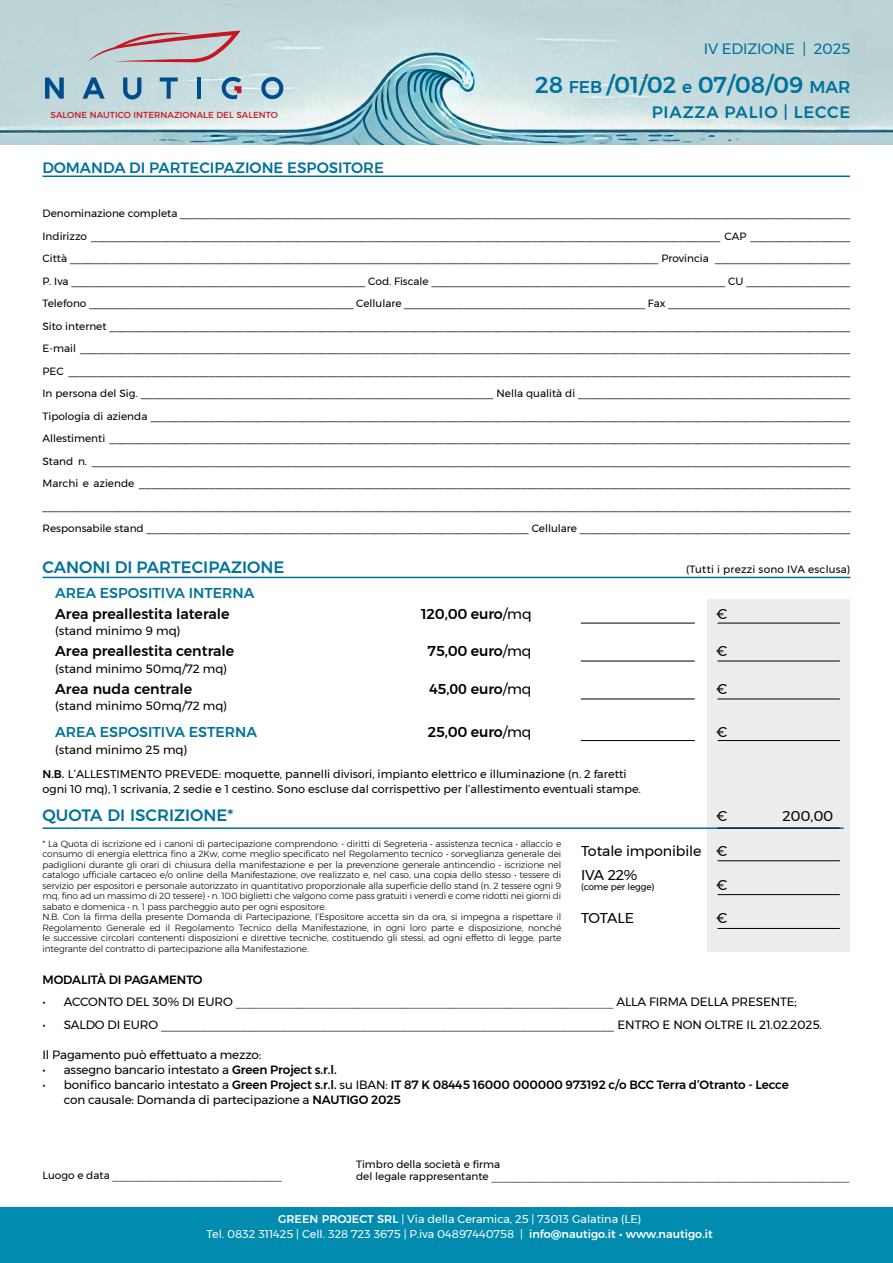
<style>
.page{position:relative;width:893px;height:1263px;background:#fff}
.page>*{position:absolute;margin:0;border:0;box-sizing:border-box;transform-origin:0 0}
.t1{font:500 22.95px "Gontserrat";color:#00729a}
.t2{font:500 16.5px "Montserrat";color:#00729a}
.t3{font:500 16.5px "Gontserrat";letter-spacing:.05em;color:#00729a}
.t4{font:500 15px "Gontserrat";color:#00729a}
.t5{font:15px "Montserrat";letter-spacing:-.01em;color:#00729a}
.t6{font:500 14.25px "Gontserrat";color:#000}
.t7{font:14.25px/24px "Montserrat";letter-spacing:-.01em;color:#000}
.t8{font:500 14.25px "Montserrat";color:#000}
.t9{font:500 14.25px "Gontserrat";color:#00739b}
.t10{font:500 14.25px "Gontserrat";color:#00729a}
.t11{font:300 12px "Gontserrat";color:#000}
.t12{font:12px "Montserrat";letter-spacing:-.01em;color:#000}
.t13{font:500 12px "Gontserrat";letter-spacing:-.01em;color:#000}
.t14{font:300 12px "Montserrat";color:#000}
.t15{font:11.25px/15px "Montserrat";color:#000}
.t16{font:11.25px/15px "Montserrat";color:#fff;text-align:center}
.t17{font:10.5px/22.5px "Montserrat";color:#000;text-align:justify}
.t18{font:10.5px "Montserrat";letter-spacing:.02em;color:#000}
.t19{font:300 9px/10.5px "Gontserrat";letter-spacing:-.01em;color:#000}
.t20{font:9px "Montserrat";letter-spacing:-.01em;color:#000}
.t21{font:8.85px "Montserrat";letter-spacing:.005em;color:#c61624}
.s1{font-size:17.1px}
.s2{font-family:"Gontserrat"}
.s3{font-family:"Montserrat";font-weight:400}
.s4{font-weight:400}
.s5{font-weight:500}
.s6{font-family:"Gontserrat";font-weight:500}
.s7{font-family:"Montserrat";font-weight:400;font-size:10.5px}
</style>
<div class="page">
<img style="left:0;top:0;width:893px;height:145px">
<div style="left:707px;top:600px;width:143px;height:352px;background:#ededed"></div>
<hr style="left:43px;top:175px;width:807px;height:2px;background:#00729a">
<hr style="left:43px;top:577px;width:807px;height:1px;background:#00729a">
<hr style="left:43px;top:827px;width:801px;height:2px;background:#00729a">
<hr style="left:718px;top:623px;width:122px;height:1px;background:#000">
<hr style="left:581px;top:623px;width:114px;height:1px;background:#000">
<hr style="left:718px;top:661px;width:122px;height:1px;background:#000">
<hr style="left:581px;top:661px;width:114px;height:1px;background:#000">
<hr style="left:718px;top:699px;width:122px;height:1px;background:#000">
<hr style="left:718px;top:740px;width:122px;height:1px;background:#000">
<hr style="left:581px;top:699px;width:114px;height:1px;background:#000">
<hr style="left:581px;top:740px;width:114px;height:1px;background:#000">
<hr style="left:718px;top:828px;width:122px;height:1px;background:#000">
<hr style="left:718px;top:860px;width:122px;height:1px;background:#000">
<hr style="left:718px;top:894px;width:122px;height:1px;background:#000">
<hr style="left:718px;top:928px;width:122px;height:1px;background:#000">
<svg style="left:88px;top:31px;width:153px;height:31px;background:#c2b0b5"></svg>
<svg style="left:261px;top:77px;width:22px;height:22px"></svg>
<svg style="left:123px;top:77px;width:18px;height:22px"></svg>
<svg style="left:45px;top:77px;width:19px;height:22px"></svg>
<svg style="left:83px;top:77px;width:22px;height:22px"></svg>
<svg style="left:160px;top:77px;width:18px;height:22px"></svg>
<hr style="left:197px;top:77px;width:4px;height:22px;background:#004d8c">
<svg style="left:222px;top:77px;width:19px;height:22px"></svg>
<div style="left:0;top:1208px;width:893px;height:55px;background:#008baf"></div>
<p class="t21" style="left:51px;top:108px;width:229px">SALONE NAUTICO INTERNAZIONALE DEL SALENTO</p>
<h3 class="t4" style="left:43px;top:156px;width:343px">DOMANDA DI PARTECIPAZIONE ESPOSITORE</h3>
<h3 class="t5" style="left:704px;top:37px;width:148px">IV EDIZIONE | 2025</h3>
<h1 class="t1" style="left:535px;top:67px;width:317px">28 <span class="s1">FEB</span> /01/02 <span class="s1">e</span> 07/08/09 <span class="s1">MAR</span></h1>
<h2 class="t3" style="left:652px;top:99px;width:200px">PIAZZA PALIO | LECCE</h2>
<p class="t17" style="left:43px;top:202px;width:810px">Denominazione completa __________________________________________________________________________________________________________________ Indirizzo ___________________________________________________________________________________________________________ CAP _________________ Città ____________________________________________________________________________________________________ Provincia _______________________ P. Iva __________________________________________________ Cod. Fiscale __________________________________________________ CU __________________ Telefono _____________________________________________ Cellulare _________________________________________ Fax _______________________________ Sito internet ______________________________________________________________________________________________________________________________ E-mail ___________________________________________________________________________________________________________________________________ PEC _____________________________________________________________________________________________________________________________________ In persona del Sig. ____________________________________________________________ Nella qualità di _______________________________________________ Tipologia di azienda _______________________________________________________________________________________________________________________ Allestimenti ______________________________________________________________________________________________________________________________ Stand n. _________________________________________________________________________________________________________________________________ Marchi e aziende _________________________________________________________________________________________________________________________ _________________________________________________________________________________________________________________________________________ Responsabile stand _________________________________________________________________ Cellulare ______________________________________________</p>
<h2 class="t2" style="left:43px;top:554px;width:243px"><span class="s2">CANONI DI</span> PARTECIPAZIONE</h2>
<p class="t18" style="left:686px;top:561px;width:166px">(Tutti i prezzi sono IVA esclusa)</p>
<h3 class="t9" style="left:55px;top:581px;width:201px">AREA ESPOSITIVA INTERNA</h3>
<h3 class="t6" style="left:55px;top:602px;width:176px">Area preallestita laterale</h3>
<h3 class="t6" style="left:421px;top:602px;width:112px">120,00 euro<span class="s3">/mq</span></h3>
<h3 class="t7" style="left:716px;top:601px;width:13px">€</h3>
<p class="t12" style="left:55px;top:622px;width:127px">(stand minimo 9 mq)</p>
<h3 class="t6" style="left:55px;top:640px;width:181px">Area preallestita centrale</h3>
<h3 class="t6" style="left:428px;top:640px;width:105px">75,00 euro<span class="s3">/mq</span></h3>
<h3 class="t7" style="left:716px;top:639px;width:13px">€</h3>
<p class="t12" style="left:55px;top:659px;width:173px">(stand minimo 50mq/72 mq)</p>
<h3 class="t8" style="left:55px;top:677px;width:138px">Area nuda centrale</h3>
<h3 class="t8" style="left:429px;top:677px;width:104px">45,00 euro<span class="s4">/mq</span></h3>
<h3 class="t7" style="left:716px;top:676px;width:13px">€</h3>
<p class="t12" style="left:55px;top:697px;width:173px">(stand minimo 50mq/72 mq)</p>
<h3 class="t10" style="left:55px;top:721px;width:203px">AREA ESPOSITIVA ESTERNA</h3>
<h3 class="t6" style="left:428px;top:721px;width:105px">25,00 euro<span class="s3">/mq</span></h3>
<h3 class="t7" style="left:716px;top:720px;width:13px">€</h3>
<p class="t12" style="left:55px;top:740px;width:134px">(stand minimo 25 mq)</p>
<p class="t15" style="left:43px;top:766px;width:600px"><span class="s5">N.B.</span> L’ALLESTIMENTO PREVEDE: moquette, pannelli divisori, impianto elettrico e illuminazione (n. 2 faretti ogni 10 mq), 1 scrivania, 2 sedie e 1 cestino. Sono escluse dal corrispettivo per l’allestimento eventuali stampe.</p>
<h2 class="t2" style="left:43px;top:802px;width:192px">QUOTA DI ISCRIZIONE*</h2>
<h3 class="t7" style="left:716px;top:804px;width:13px">€</h3>
<h3 class="t7" style="left:782px;top:804px;width:52px">200,00</h3>
<p class="t19" style="left:43px;top:838px;width:520px">* La Quota di iscrizione ed i canoni di partecipazione comprendono: • diritti di Segreteria • assistenza tecnica • allaccio e consumo di energia elettrica fino a 2Kw, come meglio specificato nel Regolamento tecnico • sorveglianza generale dei padiglioni durante gli orari di chiusura della manifestazione e per la prevenzione generale antincendio • iscrizione nel catalogo ufficiale cartaceo e/o online della Manifestazione, ove realizzato e, nel caso, una copia dello stesso • tessere di servizio per espositori e personale autorizzato in quantitativo proporzionale alla superficie dello stand (n. 2 tessere ogni 9 mq, fino ad un massimo di 20 tessere) • n. 100 biglietti che valgono come pass gratuiti i venerdì e come ridotti nei giorni di sabato e domenica • n. 1 pass parcheggio auto per ogni espositore.<br>N.B. Con la firma della presente Domanda di Partecipazione, l’Espositore accetta sin da ora, si impegna a rispettare il Regolamento Generale ed il Regolamento Tecnico della Manifestazione, in ogni loro parte e disposizione, nonché le successive circolari contenenti disposizioni e direttive tecniche, costituendo gli stessi, ad ogni effetto di legge, parte integrante del contratto di partecipazione alla Manifestazione.</p>
<h3 class="t7" style="left:581px;top:838px;width:148px">Totale imponibile €<br>IVA 22%</h3>
<p class="t20" style="left:581px;top:880px;width:75px">(come per legge)</p>
<h3 class="t7" style="left:716px;top:873px;width:13px">€</h3>
<h3 class="t7" style="left:581px;top:906px;width:55px">TOTALE</h3>
<h3 class="t7" style="left:716px;top:906px;width:13px">€</h3>
<p class="t13" style="left:43px;top:970px;width:161px">MODALITÀ DI PAGAMENTO</p>
<p class="t11" style="left:43px;top:993px;width:756px"><span class="s3">• ACCONTO DEL 30% DI EURO</span> _________________________________________________________ <span class="s3">ALLA FIRMA DELLA PRESENTE;</span></p>
<p class="t14" style="left:43px;top:1015px;width:781px"><span class="s4">• SALDO DI EURO</span> ____________________________________________________________________ <span class="s4">ENTRO E NON OLTRE IL 21.02.2025.</span></p>
<p class="t12" style="left:43px;top:1045px;width:220px">Il Pagamento può effettuato a mezzo:</p>
<p class="t12" style="left:43px;top:1060px;width:296px">• assegno bancario intestato a <span class="s6">Green Project s.r.l.</span></p>
<p class="t13" style="left:43px;top:1075px;width:748px"><span class="s3">• bonifico bancario intestato a</span> Green Project s.r.l. <span class="s3">su IBAN:</span> IT 87 K 08445 16000 000000 973192 c/o BCC Terra d’Otranto - Lecce</p>
<p class="t12" style="left:64px;top:1090px;width:339px">con causale: Domanda di partecipazione a <span class="s6">NAUTIGO 2025</span></p>
<p class="t11" style="left:43px;top:1165px;width:241px"><span class="s7">Luogo e data</span> __________________________</p>
<p class="t17" style="left:356px;top:1153px;width:146px">Timbro della società e firma</p>
<p class="t11" style="left:356px;top:1167px;width:495px"><span class="s7">del legale rappresentante</span> _______________________________________________________</p>
<p class="t16" style="left:206px;top:1212px;width:508px"><span class="s5">GREEN PROJECT SRL</span> | Via della Ceramica, 25 | 73013 Galatina (LE)<br>Tel. 0832 311425 | Cell. 328 723 3675 | P.iva 04897440758 | <span class="s5">info@nautigo.it • www.nautigo.it</span></p>
</div>
